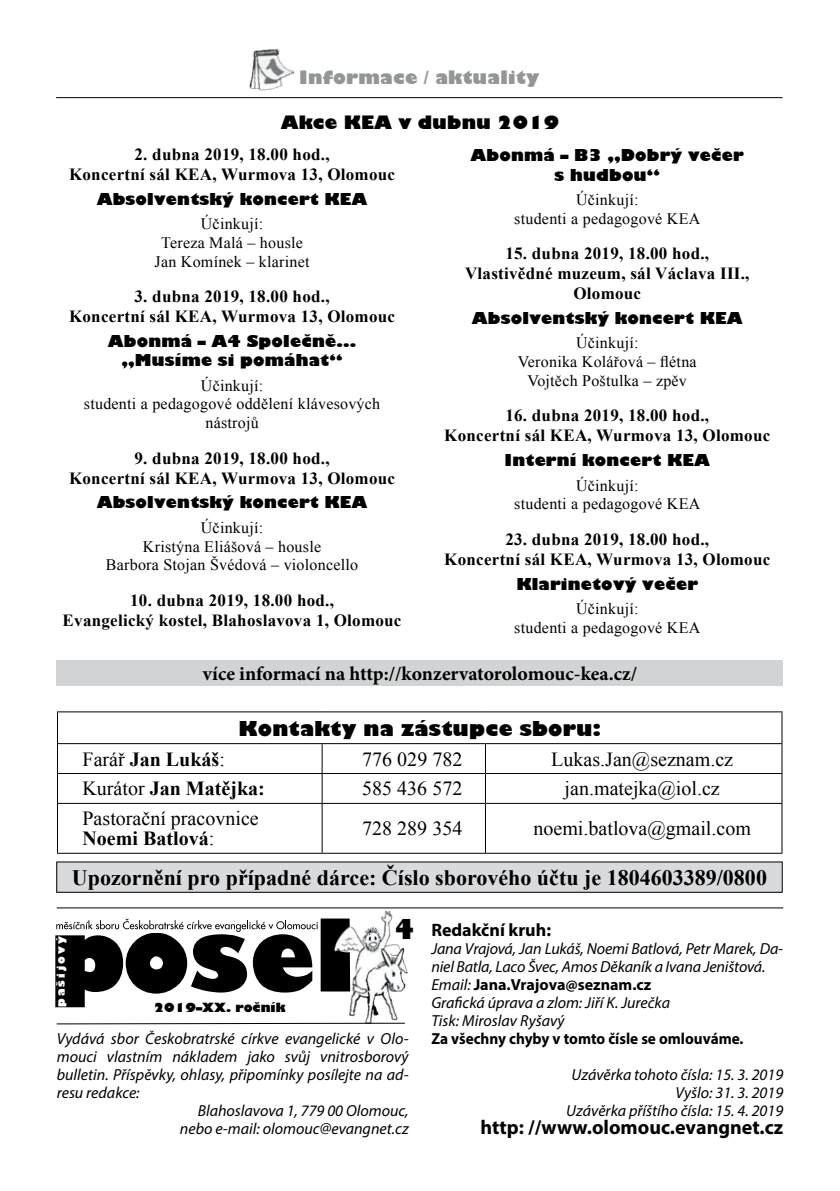
<style>
.page{position:relative;width:840px;height:1191px;background:#fff}
.page>*{position:absolute;margin:0;border:0;box-sizing:border-box;transform-origin:0 0}
.t1{font:800 26.8px "Gilbert";color:#000;scale:.84 1}
.t2{font:700 22px "Times New Roman";color:#000}
.t3{font:20px/20px "Times New Roman";color:#000}
.t4{font:700 20px "Times New Roman";color:#000}
.t5{font:700 20px "Myriad Pro";color:#000}
.t6{font:800 20px "Gilbert";letter-spacing:.01em;color:#000}
.t7{font:700 19.6px "Minion Pro";color:#000}
.t8{font:800 18px "Gilbert";letter-spacing:.01em;color:#939598}
.t9{font:800 18px "Gilbert";letter-spacing:.01em;color:#000}
.t10{font:700 18px "Myriad Pro";color:#000}
.t11{font:700 17px/20px "Times New Roman";letter-spacing:.015em;color:#000;text-align:center}
.t12{font:italic 16px/18px "Myriad Pro";color:#000}
.t13{font:16px/18.8px "Times New Roman";letter-spacing:.015em;color:#000;text-align:center}
.t14{font:800 16px/19.6px "Gilbert";letter-spacing:.01em;color:#000;text-align:center}
.t15{font:700 16px "Myriad Pro";color:#000;scale:.95 1}
.t16{font:800 12.4px "Gilbert";color:#000}
.t17{font:800 10.8px "Gilbert";letter-spacing:.2em;color:#fff}
.s1{font-weight:400}
.s2{font-weight:700}
.s3{font-weight:700;font-style:normal}
</style>
<div class="page">
<svg style="left:55px;top:918px;width:279px;height:89px"></svg>
<img style="left:334px;top:910px;width:73px;height:112px">
<hr style="left:57px;top:907px;width:725px;height:1px;background:#000">
<svg style="left:56px;top:1022px;width:349px;height:2px"></svg>
<hr style="left:56px;top:97px;width:726px;height:1px;background:#000">
<img style="left:249px;top:49px;width:44px;height:42px">
<div style="left:57px;top:862px;width:724px;height:30px;background:#d8dadb"></div>
<hr style="left:57px;top:711px;width:265px;height:1px;background:#000">
<hr style="left:57px;top:712px;width:1px;height:31px;background:#000">
<hr style="left:322px;top:711px;width:163px;height:1px;background:#000">
<hr style="left:485px;top:711px;width:297px;height:1px;background:#000">
<hr style="left:781px;top:712px;width:1px;height:31px;background:#000">
<hr style="left:57px;top:743px;width:265px;height:1px;background:#000">
<hr style="left:322px;top:743px;width:163px;height:1px;background:#000">
<hr style="left:485px;top:743px;width:297px;height:1px;background:#000">
<hr style="left:57px;top:773px;width:265px;height:1px;background:#000">
<svg style="left:57px;top:744px;width:1px;height:59px"></svg>
<hr style="left:322px;top:773px;width:163px;height:1px;background:#000">
<svg style="left:321px;top:744px;width:1px;height:59px"></svg>
<hr style="left:485px;top:773px;width:297px;height:1px;background:#000">
<svg style="left:781px;top:744px;width:1px;height:59px"></svg>
<hr style="left:57px;top:803px;width:265px;height:1px;background:#000">
<hr style="left:57px;top:804px;width:1px;height:48px;background:#000">
<hr style="left:322px;top:803px;width:163px;height:1px;background:#000">
<hr style="left:321px;top:804px;width:1px;height:48px;background:#000">
<hr style="left:485px;top:803px;width:297px;height:1px;background:#000">
<hr style="left:484px;top:804px;width:1px;height:48px;background:#000">
<hr style="left:781px;top:804px;width:1px;height:48px;background:#000">
<hr style="left:57px;top:852px;width:265px;height:1px;background:#000">
<hr style="left:322px;top:852px;width:163px;height:1px;background:#000">
<hr style="left:485px;top:852px;width:297px;height:1px;background:#000">
<div style="left:57px;top:660px;width:725px;height:25px;background:#d1d3d4"></div>
<p class="t8" style="left:299px;top:67px;width:242px">Informace / aktuality</p>
<p class="t9" style="left:280px;top:112px;width:280px">Akce KEA v dubnu 2019</p>
<p class="t11" style="left:69px;top:144px;width:327px">2. dubna 2019, 18.00 hod.,<br>Koncertní sál KEA, Wurmova 13, Olomouc</p>
<p class="t14" style="left:97px;top:189px;width:272px">Absolventský koncert KEA</p>
<p class="t13" style="left:154px;top:214px;width:156px">Účinkují:<br>Tereza Malá – housle<br>Jan Komínek – klarinet</p>
<p class="t11" style="left:69px;top:286px;width:327px">3. dubna 2019, 18.00 hod.,<br>Koncertní sál KEA, Wurmova 13, Olomouc</p>
<p class="t14" style="left:108px;top:331px;width:250px">Abonmá – A4 Společně... „Musíme si pomáhat“</p>
<p class="t13" style="left:84px;top:375px;width:298px">Účinkují:<br>studenti a pedagogové oddělení klávesových nástrojů</p>
<p class="t11" style="left:69px;top:447px;width:327px">9. dubna 2019, 18.00 hod.,<br>Koncertní sál KEA, Wurmova 13, Olomouc</p>
<p class="t14" style="left:97px;top:493px;width:272px">Absolventský koncert KEA</p>
<p class="t13" style="left:106px;top:517px;width:253px">Účinkují:<br>Kristýna Eliášová – housle<br>Barbora Stojan Švédová – violoncello</p>
<p class="t11" style="left:63px;top:589px;width:340px">10. dubna 2019, 18.00 hod.,<br>Evangelický kostel, Blahoslavova 1, Olomouc</p>
<p class="t14" style="left:470px;top:145px;width:275px">Abonmá – B3 „Dobrý večer s hudbou“</p>
<p class="t13" style="left:514px;top:190px;width:187px">Účinkují:<br>studenti a pedagogové KEA</p>
<p class="t11" style="left:465px;top:243px;width:286px">15. dubna 2019, 18.00 hod.,<br>Vlastivědné muzeum, sál Václava III.,<br>Olomouc</p>
<p class="t14" style="left:471px;top:308px;width:272px">Absolventský koncert KEA</p>
<p class="t13" style="left:517px;top:333px;width:180px">Účinkují:<br>Veronika Kolářová – flétna<br>Vojtěch Poštulka – zpěv</p>
<p class="t11" style="left:444px;top:405px;width:327px">16. dubna 2019, 18.00 hod.,<br>Koncertní sál KEA, Wurmova 13, Olomouc</p>
<p class="t14" style="left:504px;top:450px;width:207px">Interní koncert KEA</p>
<p class="t13" style="left:514px;top:475px;width:187px">Účinkují:<br>studenti a pedagogové KEA</p>
<p class="t11" style="left:444px;top:528px;width:327px">23. dubna 2019, 18.00 hod.,<br>Koncertní sál KEA, Wurmova 13, Olomouc</p>
<p class="t14" style="left:516px;top:574px;width:183px">Klarinetový večer</p>
<p class="t13" style="left:514px;top:599px;width:187px">Účinkují:<br>studenti a pedagogové KEA</p>
<p class="t7" style="left:202px;top:660px;width:436px">více informací na http://konzervatorolomouc-kea.cz/</p>
<p class="t6" style="left:238px;top:716px;width:363px">Kontakty na zástupce sboru:</p>
<p class="t4" style="left:82px;top:745px;width:144px"><span class="s1">Farář</span> Jan Lukáš<span class="s1">:</span></p>
<p class="t3" style="left:362px;top:748px;width:101px">776 029 782</p>
<p class="t3" style="left:551px;top:748px;width:183px">Lukas.Jan@seznam.cz</p>
<p class="t4" style="left:82px;top:775px;width:184px"><span class="s1">Kurátor</span> Jan Matějka:</p>
<p class="t3" style="left:362px;top:778px;width:101px">585 436 572</p>
<p class="t3" style="left:564px;top:778px;width:157px">jan.matejka@iol.cz</p>
<p class="t3" style="left:82px;top:808px;width:178px">Pastorační pracovnice<br><span class="s2">Noemi Batlová</span>:</p>
<p class="t3" style="left:362px;top:818px;width:101px">728 289 354</p>
<p class="t3" style="left:533px;top:818px;width:219px">noemi.batlova@gmail.com</p>
<h2 class="t2" style="left:72px;top:862px;width:696px">Upozornění pro případné dárce: Číslo sborového účtu je 1804603389/0800</h2>
<p class="t17" style="left:54px;top:1007px;width:73px;rotate:-90deg">pašijový</p>
<p class="t16" style="left:154px;top:1000px;width:133px">2019–XX. ročník</p>
<h1 class="t1" style="left:395px;top:913px;width:24px">4</h1>
<p class="t12" style="left:57px;top:1029px;width:353px">Vydává sbor Českobratrské církve evangelické v Olo-</p>
<p class="t12" style="left:57px;top:1047px;width:353px">mouci vlastním nákladem jako svůj vnitrosborový</p>
<p class="t12" style="left:57px;top:1065px;width:353px">bulletin. Příspěvky, ohlasy, připomínky posílejte na ad-</p>
<p class="t12" style="left:57px;top:1083px;width:84px">resu redakce:</p>
<p class="t12" style="left:197px;top:1101px;width:212px">Blahoslavova 1, 779 00 Olomouc,</p>
<p class="t12" style="left:180px;top:1119px;width:230px">nebo e-mail: olomouc@evangnet.cz</p>
<p class="t10" style="left:431px;top:918px;width:121px">Redakční kruh:</p>
<p class="t12" style="left:431px;top:939px;width:353px">Jana Vrajová, Jan Lukáš, Noemi Batlová, Petr Marek, Da&shy;niel Batla, Laco Švec, Amos Děkaník a Ivana Jeništová.<br>Email: <span class="s3">Jana.Vrajova@seznam.cz<br></span>Grafická úprava a zlom: Jiří K. Jurečka<br>Tisk: Miroslav Ryšavý</p>
<p class="t15" style="left:431px;top:1028px;width:330px">Za všechny chyby v tomto čísle se omlouváme.</p>
<p class="t12" style="left:566px;top:1065px;width:218px;text-align:right">Uzávěrka tohoto čísla: 15. 3. 2019<br>Vyšlo: 31. 3. 2019<br>Uzávěrka příštího čísla: 15. 4. 2019</p>
<p class="t5" style="left:480px;top:1114px;width:304px">http: //www.olomouc.evangnet.cz</p>
</div>
